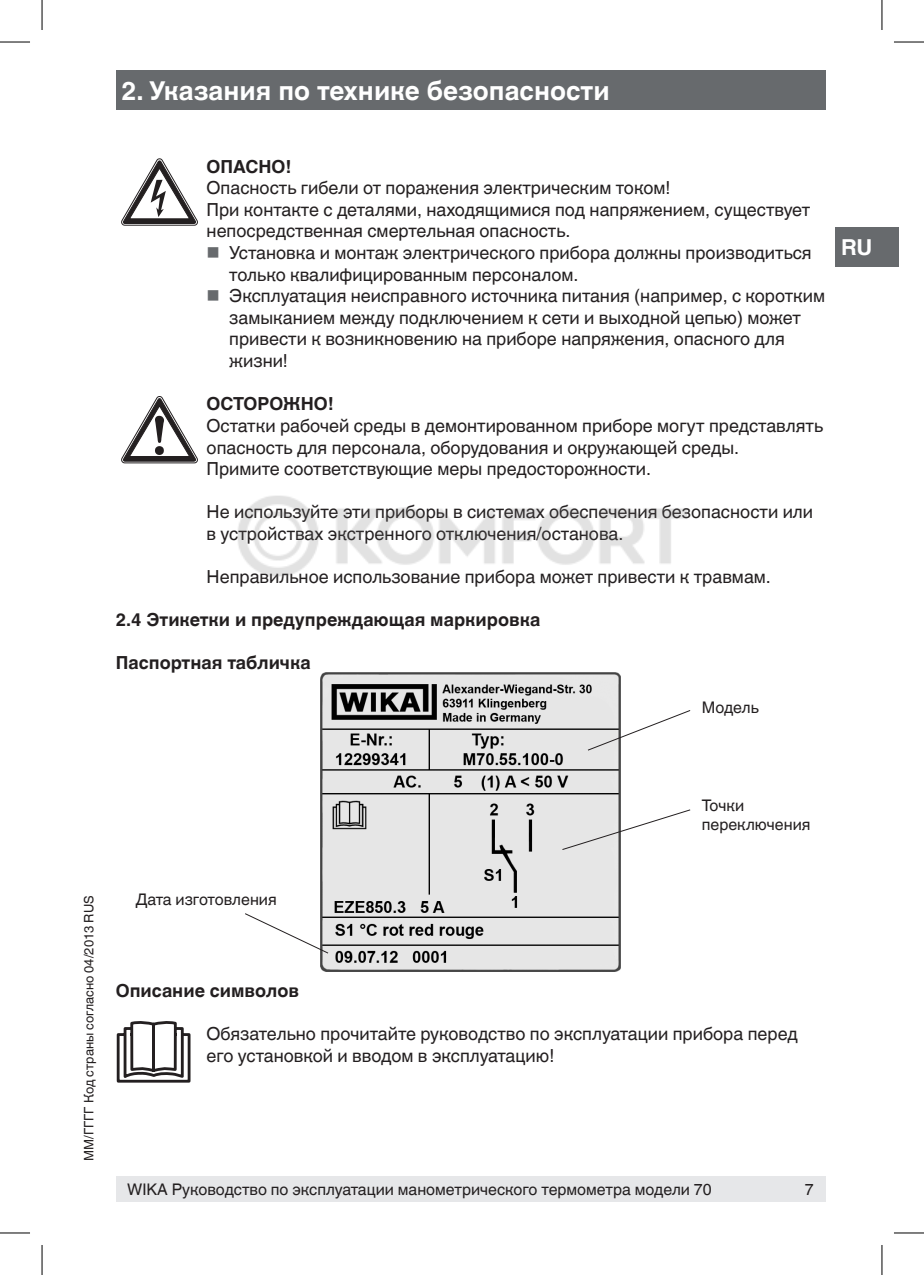
<style>
.page{position:relative;width:924px;height:1275px;background:#fff}
.page>*{position:absolute;margin:0;border:0;box-sizing:border-box;transform-origin:0 0}
._02_Subheadline1{font:700 26px "Helvetica World";color:#fff}
.t1{font:700 22px "Helvetica World";color:#fff}
._05_Running_text{font:18px/21.6px "Helvetica World";color:#231f20}
._04_Subheadline2{font:700 18px "Helvetica World";color:#231f20}
._05_Running_text-2{font:700 18px "Helvetica World";color:#231f20}
._06_Small_text{font:16px/19.2px "Helvetica World";color:#231f20}
.t2{font:13px "Helvetica World";color:#231f20}
</style>
<div class="page">
<div style="left:116px;top:70px;width:708px;height:40px;background:#676a6d"></div>
<div style="left:116px;top:1176px;width:708px;height:25px;background:#e6e7e9"></div>
<div style="left:835px;top:227px;width:63px;height:40px;background:#676a6d"></div>
<img style="left:320px;top:672px;width:301px;height:300px">
<svg style="left:586px;top:709px;width:105px;height:42px"></svg>
<svg style="left:245px;top:912px;width:84px;height:42px"></svg>
<svg style="left:561px;top:808px;width:130px;height:43px"></svg>
<svg style="left:121px;top:159px;width:76px;height:66px"></svg>
<svg style="left:121px;top:396px;width:76px;height:67px"></svg>
<svg style="left:116px;top:1021px;width:75px;height:62px"></svg>
<hr style="left:0;top:42px;width:30px;height:1px;background:#000">
<hr style="left:893px;top:42px;width:30px;height:1px;background:#000">
<hr style="left:0;top:1232px;width:30px;height:1px;background:#000">
<hr style="left:893px;top:1232px;width:30px;height:1px;background:#000">
<hr style="left:42px;top:0;width:1px;height:30px;background:#000">
<hr style="left:42px;top:1245px;width:1px;height:30px;background:#000">
<hr style="left:881px;top:0;width:1px;height:30px;background:#000">
<hr style="left:881px;top:1245px;width:1px;height:30px;background:#000">
<img style="left:237px;top:495px;width:450px;height:82px">
<p class="_02_Subheadline1" style="left:121px;top:75px;width:489px">2. Указания по технике безопасности</p>
<p class="_05_Running_text-2" style="left:206px;top:156px;width:86px">ОПАСНО!</p>
<p class="_05_Running_text" style="left:206px;top:177px;width:465px">Опасность гибели от поражения электрическим током!</p>
<p class="_05_Running_text" style="left:206px;top:199px;width:605px">При контакте с деталями, находящимися под напряжением, существует непосредственная смертельная опасность.</p>
<p class="_05_Running_text" style="left:229px;top:242px;width:583px">Установка и монтаж электрического прибора должны производиться только квалифицированным персоналом.</p>
<p class="_05_Running_text" style="left:229px;top:285px;width:597px">Эксплуатация неисправного источника питания (например, с коротким замыканием между подключением к сети и выходной цепью) может привести к возникновению на приборе напряжения, опасного для жизни!</p>
<p class="_05_Running_text-2" style="left:206px;top:393px;width:129px">ОСТОРОЖНО!</p>
<p class="_05_Running_text" style="left:206px;top:415px;width:617px">Остатки рабочей среды в демонтированном приборе могут представлять опасность для персонала, оборудования и окружающей среды.</p>
<p class="_05_Running_text" style="left:206px;top:458px;width:446px">Примите соответствующие меры предосторожности.</p>
<p class="_05_Running_text" style="left:206px;top:501px;width:607px">Не используйте эти приборы в системах обеспечения безопасности или в устройствах экстренного отключения/останова.</p>
<p class="_05_Running_text" style="left:206px;top:566px;width:565px">Неправильное использование прибора может привести к травмам.</p>
<p class="_04_Subheadline2" style="left:116px;top:609px;width:426px">2.4 Этикетки и предупреждающая маркировка</p>
<p class="_04_Subheadline2" style="left:116px;top:652px;width:196px">Паспортная табличка</p>
<p class="_06_Small_text" style="left:701px;top:698px;width:59px">Модель</p>
<p class="t1" style="left:840px;top:234px;width:33px">RU</p>
<p class="_06_Small_text" style="left:701px;top:796px;width:110px">Точки переключения</p>
<p class="t2" style="left:81px;top:1161px;width:267px;rotate:-90deg">ММ/ГГГГ Код страны согласно 04/2013 RUS</p>
<p class="_06_Small_text" style="left:136px;top:889px;width:142px">Дата изготовления</p>
<p class="_04_Subheadline2" style="left:116px;top:980px;width:185px">Описание символов</p>
<p class="_05_Running_text" style="left:206px;top:1023px;width:592px">Обязательно прочитайте руководство по эксплуатации прибора перед его установкой и вводом в эксплуатацию!</p>
<p class="_06_Small_text" style="left:127px;top:1180px;width:586px">WIKA Руководство по эксплуатации манометрического термометра модели 70</p>
<p class="_06_Small_text" style="left:804px;top:1179px;width:10px">7</p>
</div>
